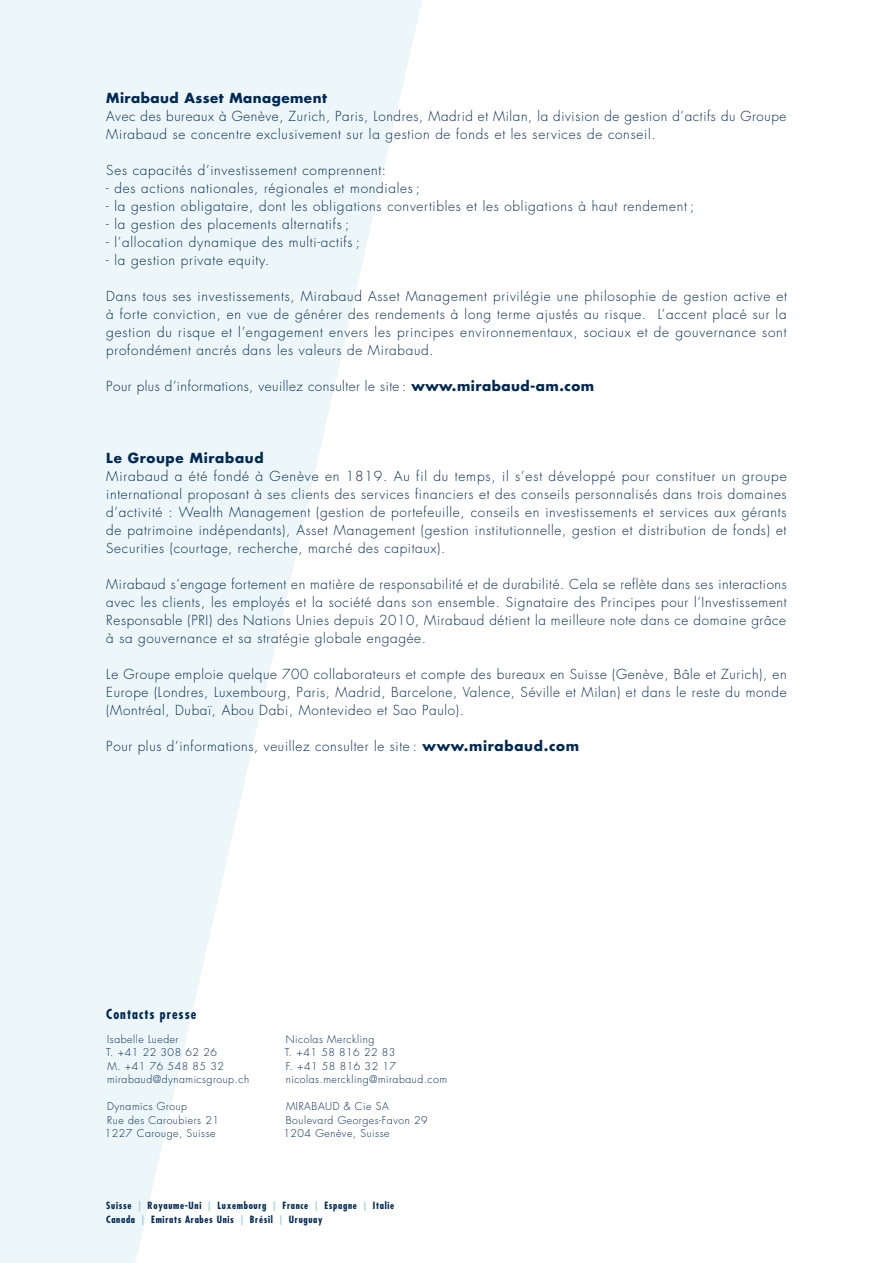
<style>
.page{position:relative;width:893px;height:1263px;background:#fff}
.page>*{position:absolute;margin:0;border:0;box-sizing:border-box;transform-origin:0 0}
.Texte_courant{font:300 13.5px/18px "Futura Std";letter-spacing:.055em;color:#002855;text-align:justify}
.Texte_courant-2{font:300 13.5px "Futura Std";letter-spacing:.035em;color:#002855}
.Texte_courant-3{font:700 13.5px "Futura Std";letter-spacing:.035em;color:#002855}
.Presse_Titre{font:700 condensed 13.5px "Futura Std";letter-spacing:.075em;color:#002855}
.Presse_texte{font:300 10.5px/13.5px "Futura Std";letter-spacing:.05em;color:#002855}
.t1{font:700 condensed 9.75px "Futura Std";letter-spacing:.07em;color:#002855}
.s1{font-weight:700}
.s2{color:#95d1dd}
</style>
<div class="page">
<svg style="left:0;top:0;width:422px;height:1263px;fill:#edf6f8"></svg>
<p class="Texte_courant-3" style="left:106px;top:89px;width:222px">Mirabaud Asset Management</p>
<p class="Texte_courant" style="left:106px;top:108px;width:682px">Avec des bureaux à Genève, Zurich, Paris, Londres, Madrid et Milan, la division de gestion d’actifs du Groupe<br>Mirabaud se concentre exclusivement sur la gestion de fonds et les services de conseil.</p>
<p class="Texte_courant" style="left:106px;top:162px;width:281px">Ses capacités d’investissement comprennent:</p>
<p class="Texte_courant" style="left:106px;top:180px;width:315px">- des actions nationales, régionales et mondiales ;</p>
<p class="Texte_courant" style="left:106px;top:198px;width:589px">- la gestion obligataire, dont les obligations convertibles et les obligations à haut rendement ;</p>
<p class="Texte_courant" style="left:106px;top:216px;width:244px">- la gestion des placements alternatifs ;</p>
<p class="Texte_courant" style="left:106px;top:234px;width:255px">- l’allocation dynamique des multi-actifs ;</p>
<p class="Texte_courant" style="left:106px;top:252px;width:164px">- la gestion private equity.</p>
<p class="Texte_courant" style="left:106px;top:288px;width:682px">Dans tous ses investissements, Mirabaud Asset Management privilégie une philosophie de gestion active et à forte conviction, en vue de générer des rendements à long terme ajustés au risque. L’accent placé sur la gestion du risque et l’engagement envers les principes environnementaux, sociaux et de gouvernance sont profondément ancrés dans les valeurs de Mirabaud.</p>
<p class="Texte_courant-2" style="left:106px;top:378px;width:489px">Pour plus d’informations, veuillez consulter le site : <span class="s1">www.mirabaud-am.com</span></p>
<p class="Texte_courant-3" style="left:106px;top:449px;width:159px">Le Groupe Mirabaud</p>
<p class="Texte_courant" style="left:106px;top:468px;width:682px">Mirabaud a été fondé à Genève en 1819. Au fil du temps, il s’est développé pour constituer un groupe international proposant à ses clients des services financiers et des conseils personnalisés dans trois domaines d’activité : Wealth Management (gestion de portefeuille, conseils en investissements et services aux gérants de patrimoine indépendants), Asset Management (gestion institutionnelle, gestion et distribution de fonds) et Securities (courtage, recherche, marché des capitaux).</p>
<p class="Texte_courant" style="left:106px;top:576px;width:682px">Mirabaud s’engage fortement en matière de responsabilité et de durabilité. Cela se reflète dans ses interactions avec les clients, les employés et la société dans son ensemble. Signataire des Principes pour l’Investissement Responsable (PRI) des Nations Unies depuis 2010, Mirabaud détient la meilleure note dans ce domaine grâce à sa gouvernance et sa stratégie globale engagée.</p>
<p class="Texte_courant" style="left:106px;top:666px;width:682px">Le Groupe emploie quelque 700 collaborateurs et compte des bureaux en Suisse (Genève, Bâle et Zurich), en Europe (Londres, Luxembourg, Paris, Madrid, Barcelone, Valence, Séville et Milan) et dans le reste du monde (Montréal, Dubaï, Abou Dabi, Montevideo et Sao Paulo).</p>
<p class="Texte_courant" style="left:106px;top:738px;width:474px">Pour plus d’informations, veuillez consulter le site : <span class="s1">www.mirabaud.com</span></p>
<p class="Presse_Titre" style="left:106px;top:1005px;width:92px">Contacts presse</p>
<p class="Presse_texte" style="left:106px;top:1032px;width:145px">Isabelle Lueder<br>T. +41 22 308 62 26<br>M. +41 76 548 85 32 mirabaud@dynamicsgroup.ch</p>
<p class="Presse_texte" style="left:105px;top:1100px;width:116px">Dynamics Group<br>Rue des Caroubiers 21<br>1227 Carouge, Suisse</p>
<p class="Presse_texte" style="left:285px;top:1032px;width:164px">Nicolas Merckling<br>T. +41 58 816 22 83<br>F. +41 58 816 32 17 nicolas.merckling@mirabaud.com</p>
<p class="Presse_texte" style="left:283px;top:1100px;width:146px">MIRABAUD &amp; Cie SA<br>Boulevard Georges-Favon 29<br>1204 Genève, Suisse</p>
<p class="t1" style="left:106px;top:1200px;width:289px">Suisse <span class="s2">|</span> Royaume-Uni <span class="s2">|</span> Luxembourg <span class="s2">|</span> France <span class="s2">|</span> Espagne <span class="s2">|</span> Italie</p>
<p class="t1" style="left:106px;top:1213px;width:218px">Canada <span class="s2">|</span> Emirats Arabes Unis <span class="s2">|</span> Brésil <span class="s2">|</span> Uruguay</p>
</div>
